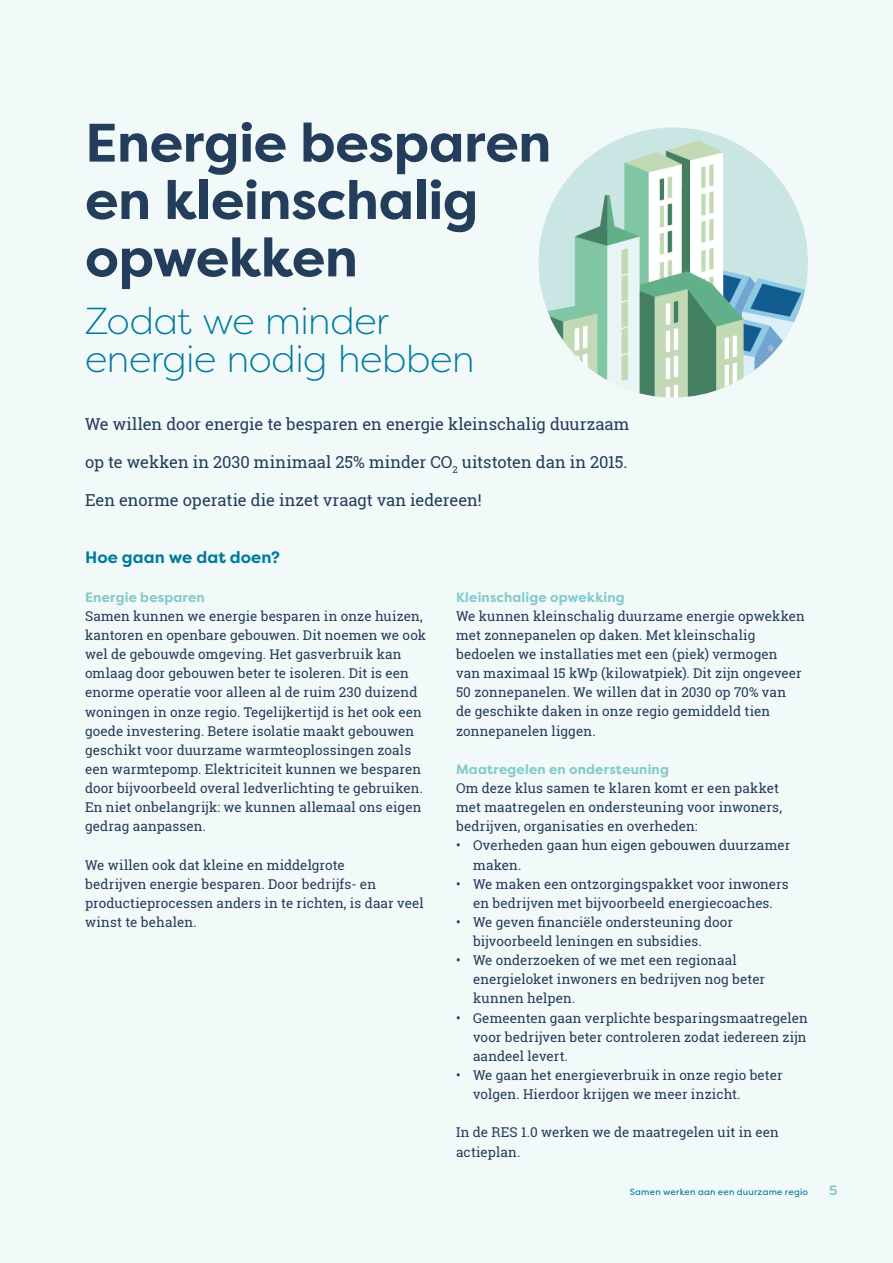
<style>
.page{position:relative;width:893px;height:1263px;background:#f2f9f9}
.page>*{position:absolute;margin:0;border:0;box-sizing:border-box;transform-origin:0 0}
.t1{font:700 54px/57.4px "Filson Pro";letter-spacing:-.01em;color:#233d5a}
.t2{font:300 37.5px/38.2px "Filson Pro";letter-spacing:-.01em;color:#007b9b}
.t3{font:16.5px "Roboto Slab";letter-spacing:-.005em;color:#233d5a}
.t4{font:700 16.5px "Filson Pro";letter-spacing:.005em;color:#007b9b}
.t5{font:13.5px/19.2px "Roboto Slab";letter-spacing:.005em;color:#233d5a}
.t6{font:700 13.5px "Filson Pro";letter-spacing:.01em;color:#82cac9}
.t7{font:9px "Filson Pro";letter-spacing:.02em;color:#007b9b}
</style>
<div class="page">
<img style="left:538px;top:128px;width:270px;height:270px;border-radius:135px">
<h1 class="t1" style="left:85px;top:115px;width:468px">Energie besparen en kleinschalig opwekken</h1>
<h1 class="t2" style="left:85px;top:301px;width:391px">Zodat we minder energie nodig hebben</h1>
<p class="t3" style="left:85px;top:412px;width:546px">We willen door energie te besparen en energie kleinschalig duurzaam</p>
<p class="t3" style="left:85px;top:450px;width:544px">op te wekken in 2030 minimaal 25% minder CO<sub>2</sub> uitstoten dan in 2015.</p>
<p class="t3" style="left:85px;top:489px;width:398px">Een enorme operatie die inzet vraagt van iedereen!</p>
<h4 class="t4" style="left:85px;top:547px;width:197px">Hoe gaan we dat doen?</h4>
<h5 class="t6" style="left:85px;top:588px;width:121px">Energie besparen</h5>
<p class="t5" style="left:85px;top:606px;width:343px">Samen kunnen we energie besparen in onze huizen, kantoren en openbare gebouwen. Dit noemen we ook wel de gebouwde omgeving. Het gasverbruik kan omlaag door gebouwen beter te isoleren. Dit is een enorme operatie voor alleen al de ruim 230 duizend woningen in onze regio. Tegelijkertijd is het ook een goede investering. Betere isolatie maakt gebouwen geschikt voor duurzame warmteoplossingen zoals een warmtepomp. Elektriciteit kunnen we besparen door bijvoorbeeld overal ledverlichting te gebruiken.<br>En niet onbelangrijk: we kunnen allemaal ons eigen gedrag aanpassen.</p>
<p class="t5" style="left:85px;top:855px;width:340px">We willen ook dat kleine en middelgrote<br>bedrijven energie besparen. Door bedrijfs- en productieprocessen anders in te richten, is daar veel winst te behalen.</p>
<h5 class="t6" style="left:456px;top:588px;width:170px">Kleinschalige opwekking</h5>
<p class="t5" style="left:456px;top:606px;width:350px">We kunnen kleinschalig duurzame energie opwekken met zonnepanelen op daken. Met kleinschalig bedoelen we installaties met een (piek) vermogen van maximaal 15 kWp (kilowatpiek). Dit zijn ongeveer 50 zonnepanelen. We willen dat in 2030 op 70% van<br>de geschikte daken in onze regio gemiddeld tien zonnepanelen liggen.</p>
<h5 class="t6" style="left:456px;top:761px;width:214px">Maatregelen en ondersteuning</h5>
<p class="t5" style="left:456px;top:778px;width:327px">Om deze klus samen te klaren komt er een pakket met maatregelen en ondersteuning voor inwoners, bedrijven, organisaties en overheden:</p>
<p class="t5" style="left:473px;top:836px;width:319px;text-indent:-17px">• Overheden gaan hun eigen gebouwen duurzamer maken.</p>
<p class="t5" style="left:456px;top:874px;width:334px;text-align:center">• We maken een ontzorgingspakket voor inwoners en bedrijven met bijvoorbeeld energiecoaches.</p>
<p class="t5" style="left:473px;top:912px;width:261px;text-indent:-17px">• We geven financiële ondersteuning door bijvoorbeeld leningen en subsidies.</p>
<p class="t5" style="left:473px;top:950px;width:294px;text-indent:-17px">• We onderzoeken of we met een regionaal energieloket inwoners en bedrijven nog beter kunnen helpen.</p>
<p class="t5" style="left:473px;top:1008px;width:336px;text-align:justify;text-indent:-17px">• Gemeenten gaan verplichte besparingsmaatregelen voor bedrijven beter controleren zodat iedereen zijn aandeel levert.</p>
<p class="t5" style="left:473px;top:1065px;width:311px;text-indent:-17px">• We gaan het energieverbruik in onze regio beter volgen. Hierdoor krijgen we meer inzicht.</p>
<p class="t5" style="left:456px;top:1123px;width:324px">In de RES 1.0 werken we de maatregelen uit in een actieplan.</p>
<p class="t7" style="left:630px;top:1186px;width:180px">Samen werken aan een duurzame regio</p>
<p class="t6" style="left:829px;top:1182px;width:10px">5</p>
</div>
